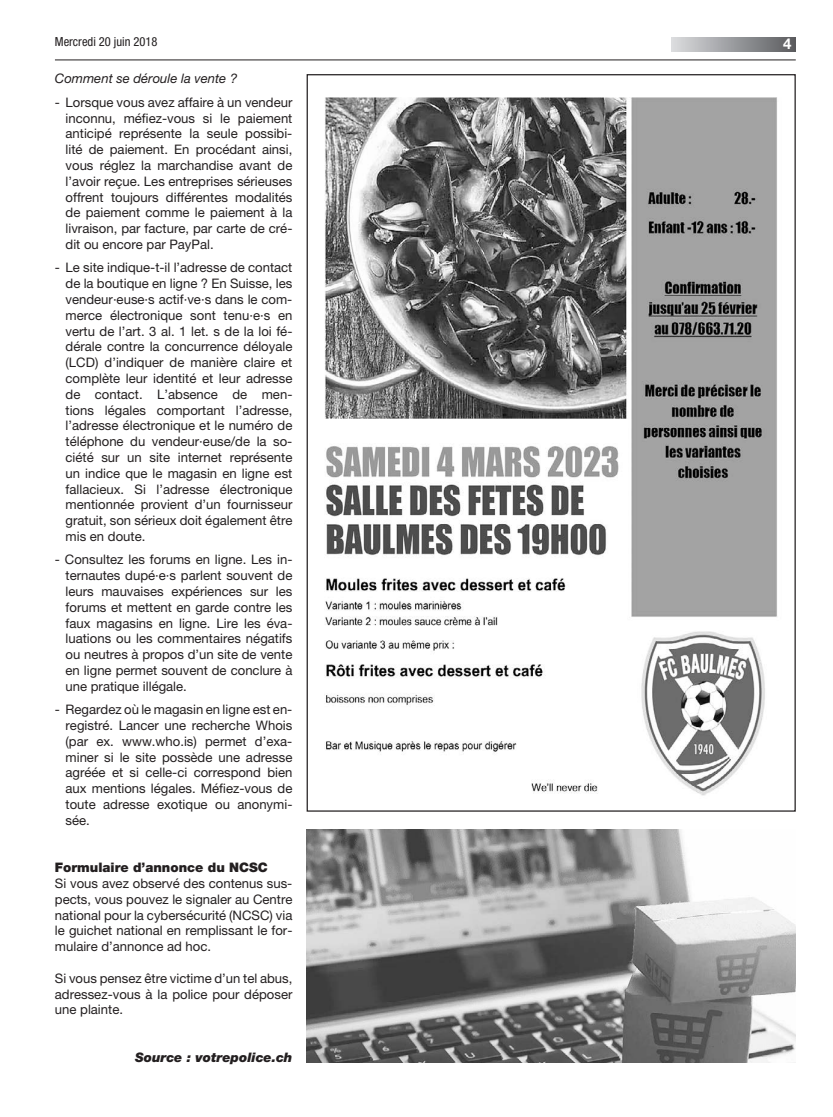
<style>
.page{position:relative;width:833px;height:1117px;background:#fff}
.page>*{position:absolute;margin:0;border:0;box-sizing:border-box;transform-origin:0 0}
.t1{font:700 15px "Helvetica Neue LT Pro";color:#fff}
.t2{font:13.12px/15.8px "Helvetica Neue LT Pro";color:#231f20;text-align:justify}
.t3{font:900 13.12px "Helvetica Neue LT Pro";color:#231f20}
.t4{font:italic 13.12px "Helvetica Neue LT Pro";color:#231f20}
.t5{font:italic 900 13.12px "Helvetica Neue LT Pro";color:#231f20}
.t6{font:condensed 12.5px "Helvetica Neue LT Pro";color:#231f20}
</style>
<div class="page">
<svg style="left:671px;top:37px;width:124px;height:14px;background:#9a9c9f"></svg>
<hr style="left:55px;top:60px;width:740px;height:1px;background:#231f20">
<img style="left:324px;top:97px;width:453px;height:699px">
<img style="left:306px;top:829px;width:489px;height:232px">
<p class="t6" style="left:55px;top:34px;width:104px">Mercredi 20 juin 2018</p>
<p class="t1" style="left:783px;top:35px;width:10px">4</p>
<p class="t4" style="left:55px;top:71px;width:184px">Comment se déroule la vente ?</p>
<p class="t2" style="left:66px;top:94px;width:228px;text-indent:-11px">- Lorsque vous avez affaire à un vendeur inconnu, méfiez-vous si le paiement anticipé représente la seule possibi&shy;lité de paiement. En procédant ainsi, vous réglez la marchandise avant de l’avoir reçue. Les entreprises sérieuses offrent toujours différentes modalités de paiement comme le paiement à la livraison, par facture, par carte de cré&shy;dit ou encore par PayPal.</p>
<p class="t2" style="left:66px;top:259px;width:228px;text-indent:-11px">- Le site indique-t-il l’adresse de contact de la boutique en ligne ? En Suisse, les vendeur·euse·s actif·ve·s dans le com&shy;merce électronique sont tenu·e·s en vertu de l’art. 3 al. 1 let. s de la loi fé&shy;dérale contre la concurrence déloyale (LCD) d’indiquer de manière claire et complète leur identité et leur adresse de contact. L’absence de men&shy;tions légales comportant l’adresse, l’adresse électronique et le numéro de téléphone du vendeur·euse/de la so&shy;ciété sur un site internet représente un indice que le magasin en ligne est fallacieux. Si l’adresse électronique mentionnée provient d’un fournisseur gratuit, son sérieux doit également être mis en doute.</p>
<p class="t2" style="left:66px;top:551px;width:228px;text-indent:-11px">- Consultez les forums en ligne. Les in&shy;ternautes dupé·e·s parlent souvent de leurs mauvaises expériences sur les forums et mettent en garde contre les faux magasins en ligne. Lire les éva&shy;luations ou les commentaires négatifs ou neutres à propos d’un site de vente en ligne permet souvent de conclure à une pratique illégale.</p>
<p class="t2" style="left:66px;top:701px;width:228px;text-indent:-11px">- Regardez où le magasin en ligne est en&shy;registré. Lancer une recherche Whois (par ex. www.who.is) permet d’exa&shy;miner si le site possède une adresse agréée et si celle-ci correspond bien aux mentions légales. Méfiez-vous de toute adresse exotique ou anonymi&shy;sée.</p>
<p class="t3" style="left:55px;top:859px;width:214px">Formulaire d’annonce du NCSC</p>
<p class="t2" style="left:55px;top:875px;width:239px">Si vous avez observé des contenus sus&shy;pects, vous pouvez le signaler au Centre national pour la cybersécurité (NCSC) via le guichet national en remplissant le for&shy;mulaire d’annonce ad hoc.</p>
<p class="t2" style="left:55px;top:969px;width:239px">Si vous pensez être victime d’un tel abus, adressez-vous à la police pour déposer une plainte.</p>
<p class="t5" style="left:135px;top:1048px;width:159px">Source : votrepolice.ch</p>
</div>
